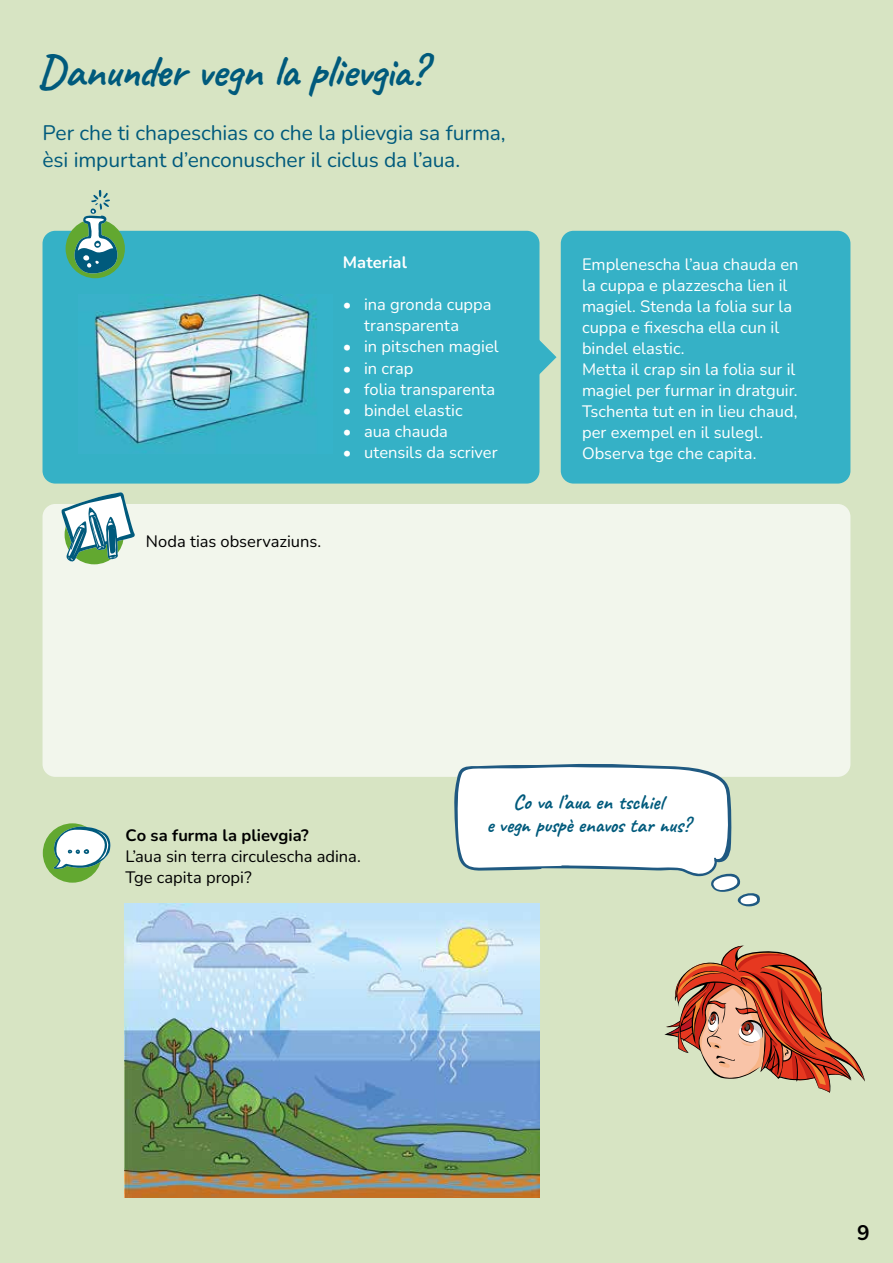
<style>
.page{position:relative;width:893px;height:1263px;background:#d7e4c3}
.page>*{position:absolute;margin:0;border:0;box-sizing:border-box;transform-origin:0 0}
.t1{font:700 45px "Caveat";letter-spacing:-.015em;color:#005a7c}
.t2{font:21px/27px "Nunito";letter-spacing:-.005em;color:#005a7c}
.t3{font:700 21px/22.5px "Caveat";letter-spacing:-.005em;color:#005a7c;text-align:center}
.t4{font:700 21px "Nunito";color:#000}
.t5{font:16.5px/21px "Nunito";color:#fff}
.t6{font:16.5px/21px "Nunito";color:#000}
.t7{font:700 16.5px "Nunito";color:#000}
.t8{font:700 16.5px "Nunito";letter-spacing:.005em;color:#fff}
</style>
<div class="page">
<div style="left:43px;top:823px;width:59px;height:60px;background:#62a830;border-radius:50%"></div>
<svg style="left:53px;top:826px;width:57px;height:43px"></svg>
<div style="left:43px;top:504px;width:807px;height:273px;background:#f2f6ec;border-radius:13px"></div>
<svg style="left:62px;top:492px;width:73px;height:71px"></svg>
<svg style="left:664px;top:946px;width:201px;height:147px"></svg>
<div style="left:43px;top:231px;width:496px;height:253px;background:#35b1c6;border-radius:13px"></div>
<svg style="left:539px;top:316px;width:17px;height:83px"></svg>
<div style="left:561px;top:231px;width:289px;height:253px;background:#35b1c6;border-radius:13px"></div>
<div style="left:66px;top:219px;width:59px;height:59px;background:#62a830;border-radius:50%"></div>
<svg style="left:73px;top:190px;width:45px;height:84px"></svg>
<img style="left:125px;top:904px;width:415px;height:294px">
<img style="left:94px;top:295px;width:223px;height:150px">
<svg style="left:446px;top:764px;width:314px;height:161px"></svg>
<h1 class="t1" style="left:38px;top:42px;width:390px">Danunder vegn la plievgia?</h1>
<p class="t2" style="left:43px;top:118px;width:465px">Per che ti chapeschias co che la plievgia sa furma, èsi impurtant d’enconuscher il ciclus da l’aua.</p>
<p class="t8" style="left:343px;top:251px;width:66px">Material</p>
<p class="t5" style="left:364px;top:294px;width:129px;text-indent:-21px">• ina gronda cuppa transparenta</p>
<p class="t5" style="left:343px;top:336px;width:157px">• in pitschen magiel</p>
<p class="t5" style="left:343px;top:357px;width:72px">• in crap</p>
<p class="t5" style="left:343px;top:378px;width:154px">• folia transparenta</p>
<p class="t5" style="left:343px;top:399px;width:121px">• bindel elastic</p>
<p class="t5" style="left:343px;top:420px;width:107px">• aua chauda</p>
<p class="t5" style="left:343px;top:441px;width:156px">• utensils da scriver</p>
<p class="t6" style="left:146px;top:530px;width:177px">Noda tias observaziuns.</p>
<p class="t5" style="left:582px;top:253px;width:218px">Emplenescha l’aua chauda en la cuppa e plazzescha lien il magiel. Stenda la folia sur la cuppa e fixescha ella cun il bindel elastic.<br>Metta il crap sin la folia sur il magiel per furmar in dratguir.<br>Tschenta tut en in lieu chaud, per exempel en il sulegl.<br>Observa tge che capita.</p>
<p class="t7" style="left:125px;top:823px;width:185px">Co sa furma la plievgia?</p>
<p class="t6" style="left:125px;top:845px;width:237px">L’aua sin terra circulescha adina.<br>Tge capita propi?</p>
<p class="t3" style="left:486px;top:791px;width:205px">Co va l’aua en tschiel<br>e vegn puspè enavos tar nus?</p>
<p class="t4" style="left:857px;top:1218px;width:14px">9</p>
</div>
